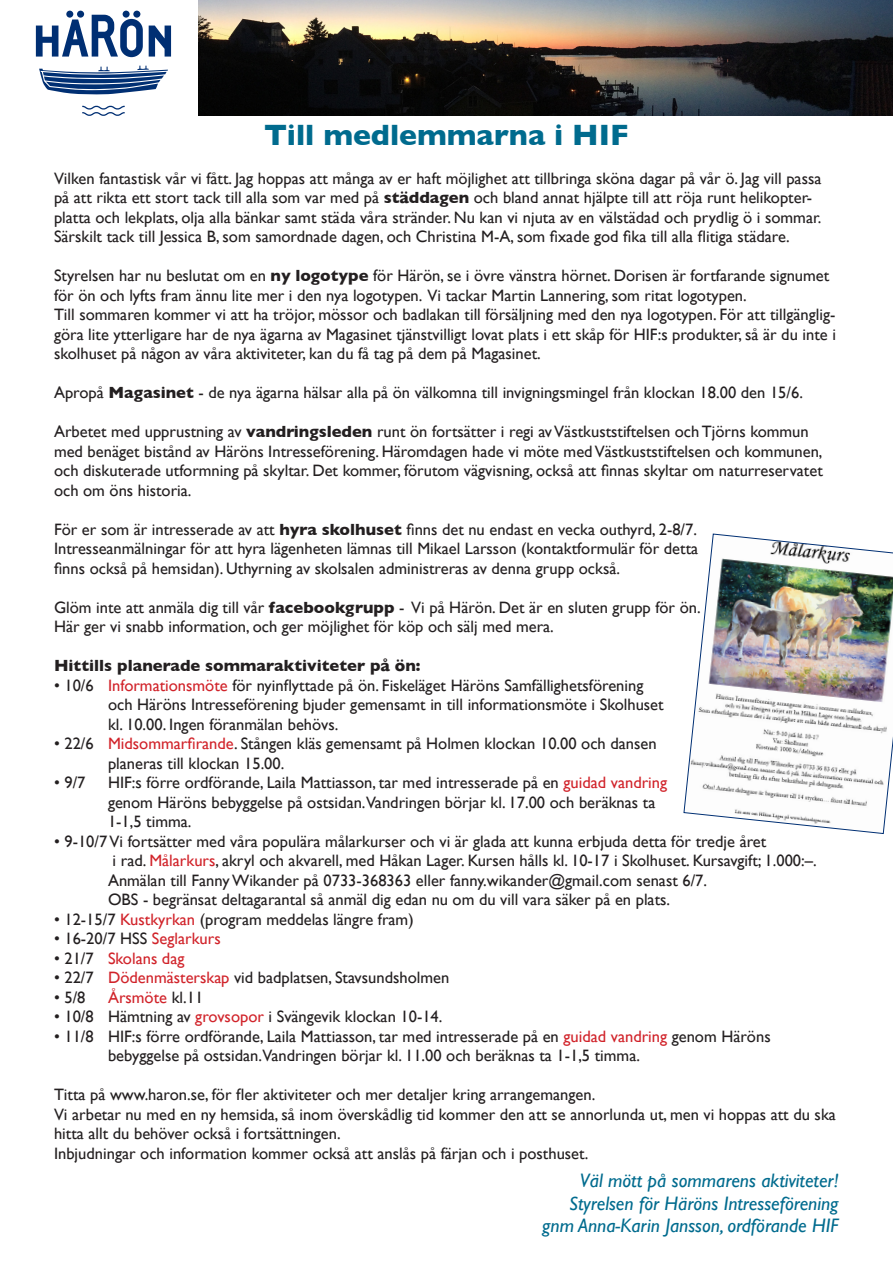
<style>
.page{position:relative;width:893px;height:1263px;background:#fff}
.page>*{position:absolute;margin:0;border:0;box-sizing:border-box;transform-origin:0 0}
.t1{font:700 30px "Gill Sans";color:#006b8e}
.t2{font:italic 19.5px "Gill Sans";color:#006b8e}
.t3{font:16.5px/19.5px "Gill Sans";color:#231f20}
.t4{font:700 16.5px "Gill Sans";color:#231f20}
.t5{font:16.5px "Gill Sans";color:#d1232a}
.s1{font-weight:700}
.s2{color:#d1232a}
.s3{color:#231f20}
</style>
<div class="page">
<img style="left:198px;top:0;width:695px;height:116px">
<svg style="left:82px;top:106px;width:43px;height:10px"></svg>
<div style="left:123px;top:11px;width:7px;height:7px;background:#002f73;border-radius:50%"></div>
<div style="left:133px;top:11px;width:7px;height:7px;background:#002f73;border-radius:50%"></div>
<div style="left:66px;top:11px;width:7px;height:7px;background:#002f73;border-radius:50%"></div>
<div style="left:77px;top:11px;width:7px;height:7px;background:#002f73;border-radius:50%"></div>
<svg style="left:36px;top:15px;width:107px;height:42px"></svg>
<svg style="left:149px;top:26px;width:22px;height:31px"></svg>
<svg style="left:39px;top:66px;width:129px;height:29px"></svg>
<img style="left:683px;top:533px;width:210px;height:301px">
<p class="t1" style="left:264px;top:111px;width:366px">Till medlemmarna i HIF</p>
<p class="t3" style="left:54px;top:168px;width:769px">Vilken fantastisk vår vi fått. Jag hoppas att många av er haft möjlighet att tillbringa sköna dagar på vår ö. Jag vill passa på att rikta ett stort tack till alla som var med på <span class="s1">städdagen</span> och bland annat hjälpte till att röja runt helikopter&shy;platta och lekplats, olja alla bänkar samt städa våra stränder. Nu kan vi njuta av en välstädad och prydlig ö i sommar.<br>Särskilt tack till Jessica B, som samordnade dagen, och Christina M-A, som fixade god fika till alla flitiga städare.</p>
<p class="t3" style="left:54px;top:266px;width:777px">Styrelsen har nu beslutat om en <span class="s1">ny logotype</span> för Härön, se i övre vänstra hörnet. Dorisen är fortfarande signumet för ön och lyfts fram ännu lite mer i den nya logotypen. Vi tackar Martin Lannering, som ritat logotypen.</p>
<p class="t3" style="left:54px;top:305px;width:783px;text-align:justify">Till sommaren kommer vi att ha tröjor, mössor och badlakan till försäljning med den nya logotypen. För att tillgänglig&shy;göra lite ytterligare har de nya ägarna av Magasinet tjänstvilligt lovat plats i ett skåp för HIF:s produkter, så är du inte i skolhuset på någon av våra aktiviteter, kan du få tag på dem på Magasinet.</p>
<p class="t3" style="left:54px;top:383px;width:750px">Apropå <span class="s1">Magasinet</span> - de nya ägarna hälsar alla på ön välkomna till invigningsmingel från klockan 18.00 den 15/6.</p>
<p class="t3" style="left:54px;top:422px;width:770px">Arbetet med upprustning av <span class="s1">vandringsleden</span> runt ön fortsätter i regi av Västkuststiftelsen och Tjörns kommun med benäget bistånd av Häröns Intresseförening. Häromdagen hade vi möte med Västkuststiftelsen och kommunen, och diskuterade utformning på skyltar. Det kommer, förutom vägvisning, också att finnas skyltar om naturreservatet och om öns historia.</p>
<p class="t3" style="left:54px;top:519px;width:645px">För er som är intresserade av att <span class="s1">hyra skolhuset</span> finns det nu endast en vecka outhyrd, 2-8/7.</p>
<p class="t3" style="left:54px;top:539px;width:646px">Intresseanmälningar för att hyra lägenheten lämnas till Mikael Larsson (kontaktformulär för detta finns också på hemsidan). Uthyrning av skolsalen administreras av denna grupp också.</p>
<p class="t3" style="left:54px;top:597px;width:648px">Glöm inte att anmäla dig till vår <span class="s1">facebookgrupp</span> - Vi på Härön. Det är en sluten grupp för ön.<br>Här ger vi snabb information, och ger möjlighet för köp och sälj med mera.</p>
<p class="t4" style="left:54px;top:652px;width:368px">Hittills planerade sommaraktiviteter på ön:</p>
<p class="t3" style="left:108px;top:675px;width:557px;text-indent:-54px">• 10/6 <span class="s2">Informationsmöte</span> för nyinflyttade på ön. Fiskeläget Häröns Samfällighetsförening och Häröns Intresseförening bjuder gemensamt in till informationsmöte i Skolhuset kl. 10.00. Ingen föranmälan behövs.</p>
<p class="t3" style="left:108px;top:734px;width:550px;text-indent:-54px">• 22/6 <span class="s2">Midsommarfirande</span>. Stången kläs gemensamt på Holmen klockan 10.00 och dansen planeras till klockan 15.00.</p>
<p class="t3" style="left:54px;top:773px;width:33px">• 9/7</p>
<p class="t3" style="left:108px;top:773px;width:561px">HIF:s förre ordförande, Laila Mattiasson, tar med intresserade på en <span class="s2">guidad vandring </span>genom Häröns bebyggelse på ostsidan.Vandringen börjar kl. 17.00 och beräknas ta<br>1-1,5 timma.</p>
<p class="t3" style="left:54px;top:831px;width:714px">• 9-10/7 Vi fortsätter med våra populära målarkurser och vi är glada att kunna erbjuda detta för tredje året</p>
<p class="t3" style="left:113px;top:851px;width:705px">i rad. <span class="s2">Målarkurs</span>, akryl och akvarell, med Håkan Lager. Kursen hålls kl. 10-17 i Skolhuset. Kursavgift; 1.000:–.</p>
<p class="t3" style="left:108px;top:870px;width:601px">Anmälan till Fanny Wikander på 0733-368363 eller fanny.wikander@gmail.com senast 6/7.</p>
<p class="t3" style="left:108px;top:890px;width:564px">OBS - begränsat deltagarantal så anmäl dig edan nu om du vill vara säker på en plats.</p>
<p class="t3" style="left:54px;top:909px;width:361px">• 12-15/7 <span class="s2">Kustkyrkan</span> (program meddelas längre fram)</p>
<p class="t3" style="left:54px;top:929px;width:168px">• 16-20/7 HSS <span class="s2">Seglarkurs</span></p>
<p class="t5" style="left:54px;top:948px;width:132px"><span class="s3">• 21/7</span> Skolans dag</p>
<p class="t3" style="left:54px;top:968px;width:397px">• 22/7 <span class="s2">Dödenmästerskap</span> vid badplatsen, Stavsundsholmen</p>
<p class="t3" style="left:54px;top:987px;width:33px">• 5/8</p>
<p class="t5" style="left:108px;top:987px;width:97px">Årsmöte <span class="s3">kl.11</span></p>
<p class="t3" style="left:54px;top:1007px;width:390px">• 10/8 Hämtning av <span class="s2">grovsopor</span> i Svängevik klockan 10-14.</p>
<p class="t3" style="left:54px;top:1026px;width:718px">• 11/8 HIF:s förre ordförande, Laila Mattiasson, tar med intresserade på en <span class="s2">guidad vandring</span> genom Häröns</p>
<p class="t3" style="left:108px;top:1046px;width:533px">bebyggelse på ostsidan.Vandringen börjar kl. 11.00 och beräknas ta 1-1,5 timma.</p>
<p class="t3" style="left:54px;top:1085px;width:543px">Titta på www.haron.se, för fler aktiviteter och mer detaljer kring arrangemangen.</p>
<p class="t3" style="left:54px;top:1104px;width:783px">Vi arbetar nu med en ny hemsida, så inom överskådlig tid kommer den att se annorlunda ut, men vi hoppas att du ska hitta allt du behöver också i fortsättningen.</p>
<p class="t3" style="left:54px;top:1143px;width:536px">Inbjudningar och information kommer också att anslås på färjan och i posthuset.</p>
<p class="t2" style="left:580px;top:1169px;width:260px">Väl mött på sommarens aktiviteter!</p>
<p class="t2" style="left:569px;top:1192px;width:271px">Styrelsen för Häröns Intresseförening</p>
<p class="t2" style="left:542px;top:1214px;width:298px">gnm Anna-Karin Jansson, ordförande HIF</p>
</div>
